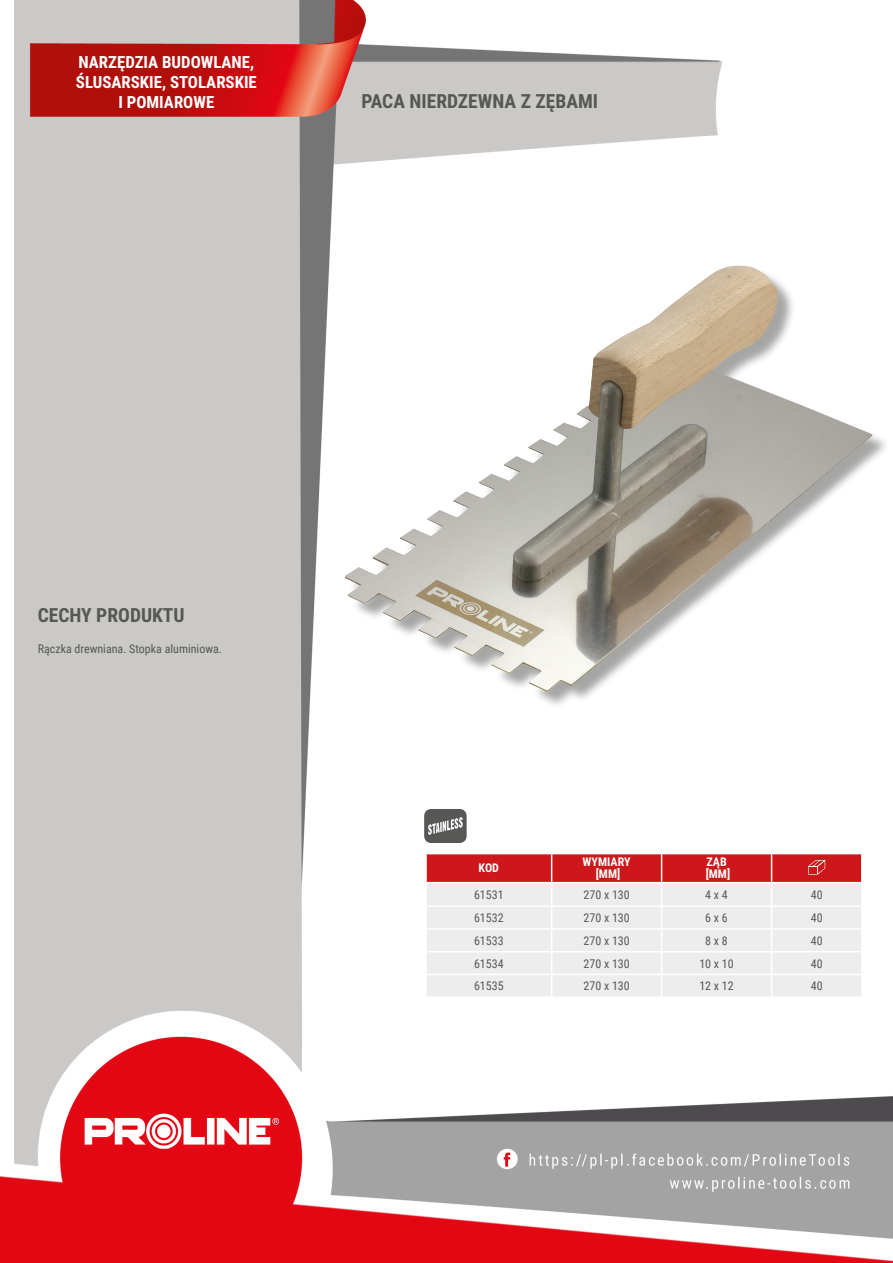
<style>
.page{position:relative;width:893px;height:1263px;background:#fff}
.page>*{position:absolute;margin:0;border:0;box-sizing:border-box;transform-origin:0 0}
.Lewo_bez_dzielenia{font:700 19.5px "Roboto Condensed";color:#575756}
.MateriaĹ__CECHY{font:700 19.5px "Roboto Condensed";color:#575756}
.NagĹ_Ăłwek{font:700 16.8px/20.1px "Roboto Condensed";color:#fff;text-align:center}
.Center{font:12px "Roboto Condensed";color:#575756}
.Opisy{font:12px "Roboto Condensed";color:#575756}
.Indeks{font:12px "Roboto Condensed";color:#575756}
.Ĺšrodek_bez_dzieleni{font:700 12px "Roboto Condensed";color:#fff}
.Ĺšrodek__wymuszenie{font:700 12px "Roboto Condensed";color:#fff}
.Tabelka_nagĹ_Ăłwek{font:700 12px "Roboto Condensed";color:#fff}
</style>
<div class="page">
<img style="left:0;top:0;width:893px;height:1263px">
<div style="left:348px;top:268px;width:542px;height:441px;background:#fff"></div>
<img style="left:345px;top:266px;width:527px;height:426px">
<hr style="left:425px;top:854px;width:2px;height:28px;background:#fff">
<hr style="left:425px;top:883px;width:2px;height:22px;background:#fff">
<hr style="left:425px;top:907px;width:2px;height:21px;background:#fff">
<hr style="left:425px;top:930px;width:2px;height:21px;background:#fff">
<hr style="left:425px;top:952px;width:2px;height:22px;background:#fff">
<hr style="left:425px;top:975px;width:2px;height:21px;background:#fff">
<hr style="left:425px;top:853px;width:127px;height:1px;background:#fff">
<hr style="left:425px;top:882px;width:127px;height:1px;background:#fff">
<hr style="left:425px;top:905px;width:127px;height:2px;background:#fff">
<hr style="left:425px;top:928px;width:127px;height:2px;background:#fff">
<hr style="left:425px;top:951px;width:127px;height:1px;background:#fff">
<hr style="left:425px;top:974px;width:127px;height:1px;background:#fff">
<hr style="left:425px;top:996px;width:127px;height:2px;background:#fff">
<hr style="left:552px;top:996px;width:110px;height:2px;background:#fff">
<hr style="left:662px;top:996px;width:110px;height:2px;background:#fff">
<hr style="left:772px;top:996px;width:90px;height:2px;background:#fff">
<svg style="left:426px;top:853px;width:436px;height:143px"></svg>
<div style="left:424px;top:809px;width:43px;height:34px;background:#575756;border-radius:7px"></div>
<svg style="left:428px;top:817px;width:35px;height:18px"></svg>
<p class="NagĹ_Ăłwek" style="left:76px;top:51px;width:182px">NARZĘDZIA BUDOWLANE,<br>ŚLUSARSKIE, STOLARSKIE<br>I POMIAROWE</p>
<p class="Lewo_bez_dzielenia" style="left:361px;top:88px;width:238px">PACA NIERDZEWNA Z ZĘBAMI</p>
<p class="MateriaĹ__CECHY" style="left:38px;top:601px;width:148px">CECHY PRODUKTU</p>
<p class="Opisy" style="left:38px;top:640px;width:186px">Rączka drewniana. Stopka aluminiowa.</p>
<p class="Tabelka_nagĹ_Ăłwek" style="left:479px;top:860px;width:22px">KOD</p>
<p class="Ĺšrodek_bez_dzieleni" style="left:583px;top:854px;width:49px">WYMIARY</p>
<p class="Ĺšrodek__wymuszenie" style="left:596px;top:866px;width:26px">[MM]</p>
<p class="Ĺšrodek_bez_dzieleni" style="left:706px;top:854px;width:22px">ZĄB</p>
<p class="Ĺšrodek__wymuszenie" style="left:706px;top:866px;width:26px">[MM]</p>
<p class="Indeks" style="left:474px;top:886px;width:31px">61531</p>
<p class="Center" style="left:583px;top:886px;width:48px">270 x 130</p>
<p class="Center" style="left:705px;top:886px;width:24px">4 x 4</p>
<p class="Center" style="left:811px;top:886px;width:13px">40</p>
<p class="Indeks" style="left:474px;top:909px;width:31px">61532</p>
<p class="Center" style="left:583px;top:909px;width:48px">270 x 130</p>
<p class="Center" style="left:705px;top:909px;width:24px">6 x 6</p>
<p class="Center" style="left:811px;top:909px;width:13px">40</p>
<p class="Indeks" style="left:474px;top:932px;width:31px">61533</p>
<p class="Center" style="left:583px;top:932px;width:48px">270 x 130</p>
<p class="Center" style="left:705px;top:932px;width:24px">8 x 8</p>
<p class="Center" style="left:811px;top:932px;width:13px">40</p>
<p class="Indeks" style="left:474px;top:955px;width:31px">61534</p>
<p class="Center" style="left:583px;top:955px;width:48px">270 x 130</p>
<p class="Center" style="left:699px;top:955px;width:36px">10 x 10</p>
<p class="Center" style="left:811px;top:955px;width:13px">40</p>
<p class="Indeks" style="left:474px;top:978px;width:31px">61535</p>
<p class="Center" style="left:583px;top:978px;width:48px">270 x 130</p>
<p class="Center" style="left:699px;top:978px;width:36px">12 x 12</p>
<p class="Center" style="left:811px;top:978px;width:13px">40</p>
</div>
